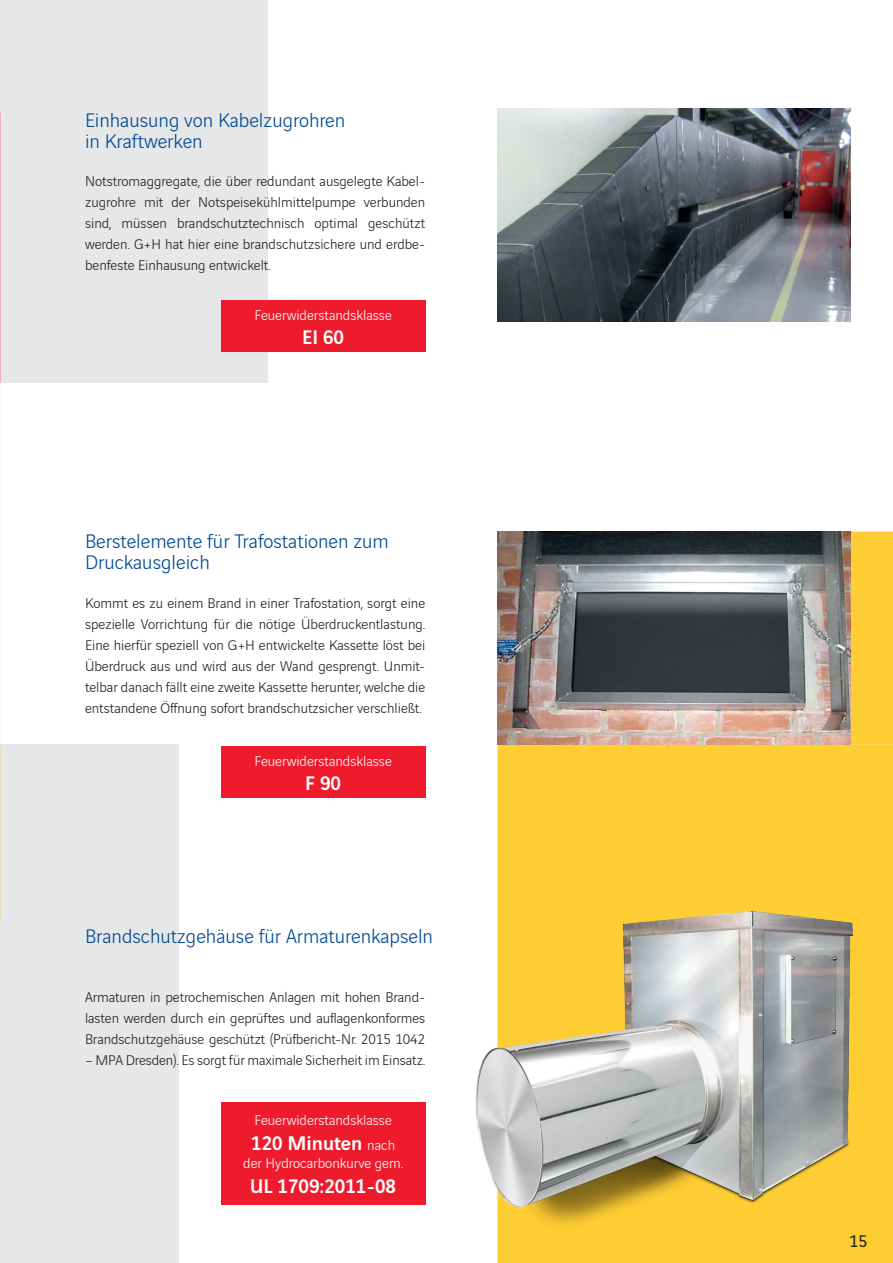
<style>
.page{position:relative;width:893px;height:1263px;background:#fff}
.page>*{position:absolute;margin:0;border:0;box-sizing:border-box;transform-origin:0 0}
.t1{font:300 21px/21px "Vinci Sans";color:#014990}
.t2{font:500 21px "Vinci Sans";color:#fff}
.t3{font:18px "Vinci Sans";color:#231f20}
.t4{font:300 15px/21px "Vinci Sans";letter-spacing:-.005em;color:#231f20;text-align:justify}
.t5{font:300 15px "Vinci Sans";color:#fff}
.s1{font-weight:300;font-size:15px}
</style>
<div class="page">
<div style="left:0;top:0;width:268px;height:383px;background:#e6e7e9"></div>
<div style="left:0;top:744px;width:179px;height:519px;background:#e6e7e9"></div>
<div style="left:497px;top:744px;width:396px;height:519px;background:#fecd33"></div>
<div style="left:850px;top:531px;width:43px;height:213px;background:#fecd33"></div>
<img style="left:497px;top:531px;width:353px;height:213px">
<img style="left:497px;top:109px;width:353px;height:212px">
<img style="left:475px;top:904px;width:386px;height:350px">
<div style="left:221px;top:300px;width:204px;height:51px;background:#ee1b2c"></div>
<div style="left:221px;top:747px;width:204px;height:51px;background:#ee1b2c"></div>
<div style="left:221px;top:1102px;width:204px;height:102px;background:#ee1b2c"></div>
<h1 class="t1" style="left:85px;top:108px;width:262px">Einhausung von Kabelzugrohren in Kraftwerken</h1>
<p class="t4" style="left:85px;top:170px;width:342px">Notstromaggregate, die über redundant ausgelegte Kabel&shy;zugrohre mit der Notspeisekühlmittelpumpe verbunden sind, müssen brandschutztechnisch optimal geschützt werden. G+H hat hier eine brandschutzsichere und erdbe&shy;benfeste Einhausung entwickelt.</p>
<p class="t5" style="left:254px;top:304px;width:139px">Feuerwiderstandsklasse</p>
<h1 class="t2" style="left:302px;top:320px;width:43px">EI 60</h1>
<h1 class="t1" style="left:85px;top:529px;width:305px">Berstelemente für Trafostationen zum<br>Druckausgleich</h1>
<p class="t4" style="left:85px;top:591px;width:342px">Kommt es zu einem Brand in einer Trafostation, sorgt eine spezielle Vorrichtung für die nötige Überdruckentlastung.<br>Eine hierfür speziell von G+H entwickelte Kassette löst bei Überdruck aus und wird aus der Wand gesprengt. Unmit&shy;telbar danach fällt eine zweite Kassette herunter, welche die entstandene Öffnung sofort brandschutzsicher verschließt.</p>
<p class="t5" style="left:254px;top:750px;width:139px">Feuerwiderstandsklasse</p>
<h1 class="t2" style="left:305px;top:767px;width:37px">F 90</h1>
<h1 class="t1" style="left:85px;top:924px;width:349px">Brandschutzgehäuse für Armaturenkapseln</h1>
<p class="t4" style="left:85px;top:985px;width:342px">Armaturen in petrochemischen Anlagen mit hohen Brand&shy;lasten werden durch ein geprüftes und auflagenkonformes Brandschutzgehäuse geschützt (Prüfbericht-Nr. 2015 1042</p>
<p class="t4" style="left:85px;top:1048px;width:342px">– MPA Dresden). Es sorgt für maximale Sicherheit im Einsatz.</p>
<p class="t5" style="left:254px;top:1109px;width:139px">Feuerwiderstandsklasse</p>
<h1 class="t2" style="left:251px;top:1127px;width:145px">120 Minuten <span class="s1">nach</span></h1>
<p class="t5" style="left:243px;top:1152px;width:161px">der Hydrocarbonkurve gem.</p>
<h1 class="t2" style="left:250px;top:1170px;width:147px">UL 1709:2011-08</h1>
<p class="t3" style="left:849px;top:1228px;width:19px">15</p>
</div>
